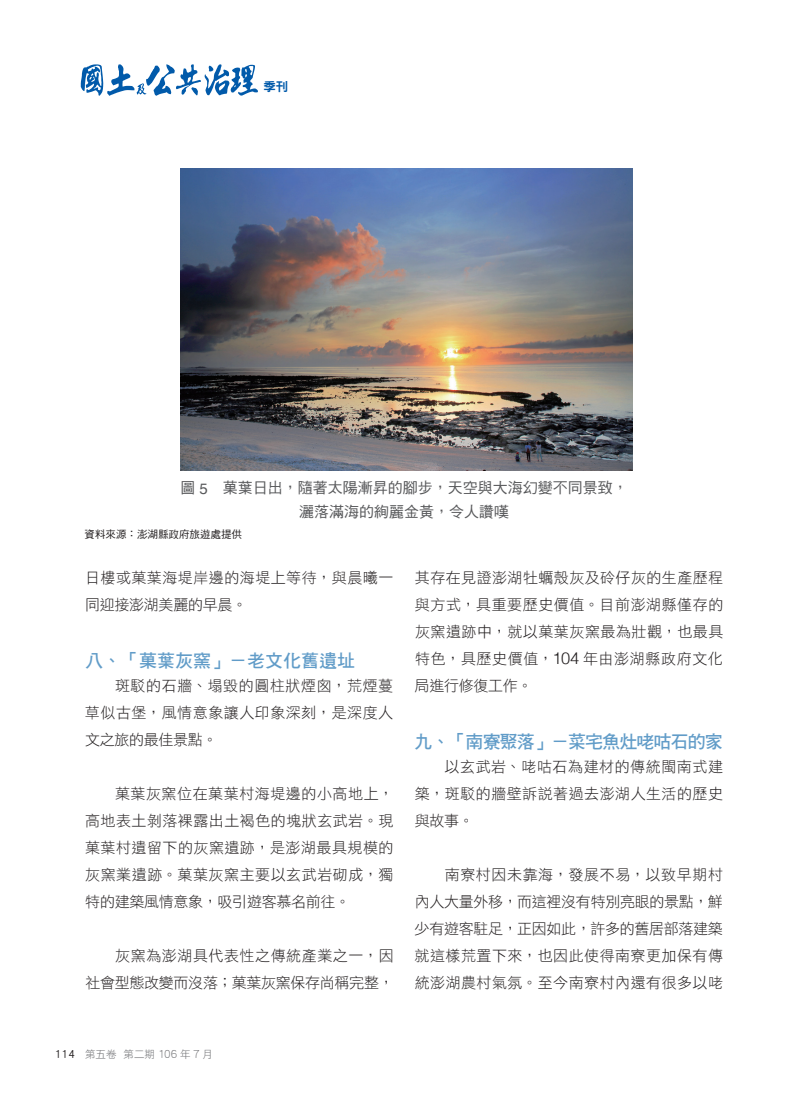
<style>
.page{position:relative;width:808px;height:1106px;background:#fff}
.page>*{position:absolute;margin:0;border:0;box-sizing:border-box;transform-origin:0 0}
.t1{font:18px "DF Hei Std W7";letter-spacing:-.05em;color:#619cc8}
.t2{font:18px "DF Hei Std W7";color:#619cc8}
.t3{font:15px/27px "DF Hei Std W3";letter-spacing:.03em;color:#231f20;text-align:justify}
.t4{font:15px/24px "DF Hei Std W5";color:#57585a;text-align:center}
.t5{font:15px/27px "DF Hei Std W3";letter-spacing:-.02em;color:#231f20;text-align:right}
.t6{font:12.45px "DF Hei Std W9";color:#015aaa}
.t7{font:10.5px "DF Hei Std W5";color:#231f20}
.t8{font:10.5px "DF Hei Std W3";color:#6c6d70}
.s1{font-family:"Helvetica"}
.s2{font-family:"Helvetica";font-weight:300;font-size:16.5px}
.s3{font-family:"DF Hei Std W5";font-size:12px;color:#231f20}
.s4{font-size:12px}
</style>
<div class="page">
<img style="left:180px;top:169px;width:453px;height:301px">
<svg style="left:81px;top:64px;width:177px;height:32px"></svg>
<p class="t6" style="left:263px;top:80px;width:26px">季刊</p>
<p class="t4" style="left:181px;top:476px;width:449px">圖 <span class="s1">5</span> 菓葉日出，隨著太陽漸昇的腳步，天空與大海幻變不同景致，灑落滿海的絢麗金黃，令人讚嘆</p>
<p class="t7" style="left:85px;top:528px;width:159px">資料來源：澎湖縣政府旅遊處提供</p>
<p class="t3" style="left:85px;top:564px;width:310px">日樓或菓葉海堤岸邊的海堤上等待，與晨曦一同迎接澎湖美麗的早晨。</p>
<p class="t2" style="left:85px;top:650px;width:271px">八、「菓葉灰窯」－老文化舊遺址</p>
<p class="t3" style="left:85px;top:672px;width:310px;text-indent:30px">斑駁的石牆、塌毀的圓柱狀煙囪，荒煙蔓草似古堡，風情意象讓人印象深刻，是深度人文之旅的最佳景點。</p>
<p class="t3" style="left:85px;top:780px;width:310px;text-indent:30px">菓葉灰窯位在菓葉村海堤邊的小高地上，高地表土剝落裸露出土褐色的塊狀玄武岩。現菓葉村遺留下的灰窯遺跡，是澎湖最具規模的灰窯業遺跡。菓葉灰窯主要以玄武岩砌成，獨特的建築風情意象，吸引遊客慕名前往。</p>
<p class="t5" style="left:85px;top:942px;width:310px">灰窯為澎湖具代表性之傳統產業之一，因<br>社會型態改變而沒落；菓葉灰窯保存尚稱完整，</p>
<p class="t3" style="left:415px;top:564px;width:310px">其存在見證澎湖牡蠣殼灰及砱仔灰的生產歷程與方式，具重要歷史價值。目前澎湖縣僅存的灰窯遺跡中，就以菓葉灰窯最為壯觀，也最具特色，具歷史價值，<span class="s2">104</span> 年由澎湖縣政府文化局進行修復工作。</p>
<p class="t1" style="left:415px;top:731px;width:310px">九、「南寮聚落」－菜宅魚灶咾咕石的家</p>
<p class="t3" style="left:415px;top:753px;width:310px;text-indent:30px">以玄武岩、咾咕石為建材的傳統閩南式建築，斑駁的牆壁訴說著過去澎湖人生活的歷史與故事。</p>
<p class="t3" style="left:415px;top:861px;width:310px;text-indent:30px">南寮村因未靠海，發展不易，以致早期村內人大量外移，而這裡沒有特別亮眼的景點，鮮少有遊客駐足，正因如此，許多的舊居部落建築就這樣荒置下來，也因此使得南寮更加保有傳統澎湖農村氣氛。至今南寮村內還有很多以咾</p>
<p class="t8" style="left:55px;top:1048px;width:159px"><span class="s3">114</span> 第五卷 第二期 <span class="s4">106</span> 年 <span class="s4">7</span> 月</p>
</div>
